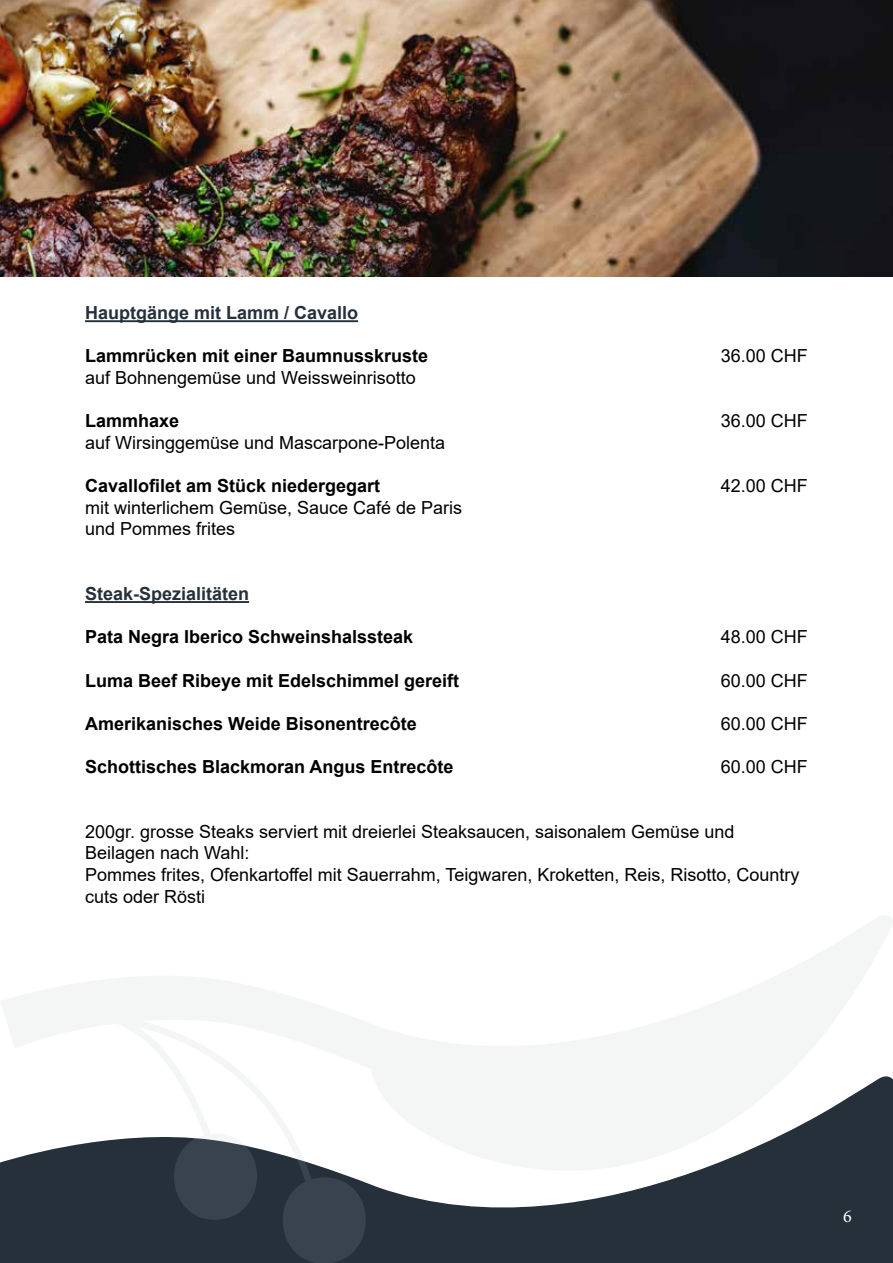
<style>
.page{position:relative;width:893px;height:1263px;background:#fff}
.page>*{position:absolute;margin:0;border:0;box-sizing:border-box;transform-origin:0 0}
.t1{font:18px/21.6px "Arial";color:#000}
.t2{font:700 18px "Arial";color:#000}
.t3{font:700 18px "Arial";color:#25303b}
.t4{font:18px "Minion Pro";color:#fff}
</style>
<div class="page">
<svg style="left:0;top:915px;width:893px;height:348px"></svg>
<div style="left:797px;top:1163px;width:84px;height:91px;background:#25303b"></div>
<hr style="left:85px;top:320px;width:273px;height:2px;background:#25303b">
<hr style="left:85px;top:601px;width:164px;height:2px;background:#25303b">
<img style="left:0;top:0;width:893px;height:276px">
<p class="t3" style="left:85px;top:300px;width:275px">Hauptgänge mit Lamm / Cavallo</p>
<p class="t2" style="left:85px;top:343px;width:345px">Lammrücken mit einer Baumnusskruste</p>
<p class="t1" style="left:721px;top:345px;width:89px">36.00 CHF</p>
<p class="t1" style="left:85px;top:367px;width:332px">auf Bohnengemüse und Weissweinrisotto</p>
<p class="t2" style="left:85px;top:408px;width:96px">Lammhaxe</p>
<p class="t1" style="left:721px;top:410px;width:89px">36.00 CHF</p>
<p class="t1" style="left:85px;top:432px;width:362px">auf Wirsinggemüse und Mascarpone-Polenta</p>
<p class="t2" style="left:85px;top:473px;width:297px">Cavallofilet am Stück niedergegart</p>
<p class="t1" style="left:721px;top:475px;width:89px">42.00 CHF</p>
<p class="t1" style="left:85px;top:496px;width:379px">mit winterlichem Gemüse, Sauce Café de Paris und Pommes frites</p>
<p class="t3" style="left:85px;top:581px;width:166px">Steak-Spezialitäten</p>
<p class="t2" style="left:85px;top:624px;width:330px">Pata Negra Iberico Schweinshalssteak</p>
<p class="t1" style="left:721px;top:626px;width:89px">48.00 CHF</p>
<p class="t2" style="left:85px;top:667px;width:376px">Luma Beef Ribeye mit Edelschimmel gereift</p>
<p class="t1" style="left:721px;top:669px;width:89px">60.00 CHF</p>
<p class="t2" style="left:85px;top:711px;width:333px">Amerikanisches Weide Bisonentrecôte</p>
<p class="t1" style="left:721px;top:712px;width:89px">60.00 CHF</p>
<p class="t2" style="left:85px;top:754px;width:370px">Schottisches Blackmoran Angus Entrecôte</p>
<p class="t1" style="left:721px;top:756px;width:89px">60.00 CHF</p>
<p class="t1" style="left:85px;top:820px;width:716px">200gr. grosse Steaks serviert mit dreierlei Steaksaucen, saisonalem Gemüse und Beilagen nach Wahl:<br>Pommes frites, Ofenkartoffel mit Sauerrahm, Teigwaren, Kroketten, Reis, Risotto, Country cuts oder Rösti</p>
<p class="t4" style="left:843px;top:1204px;width:10px">6</p>
</div>
